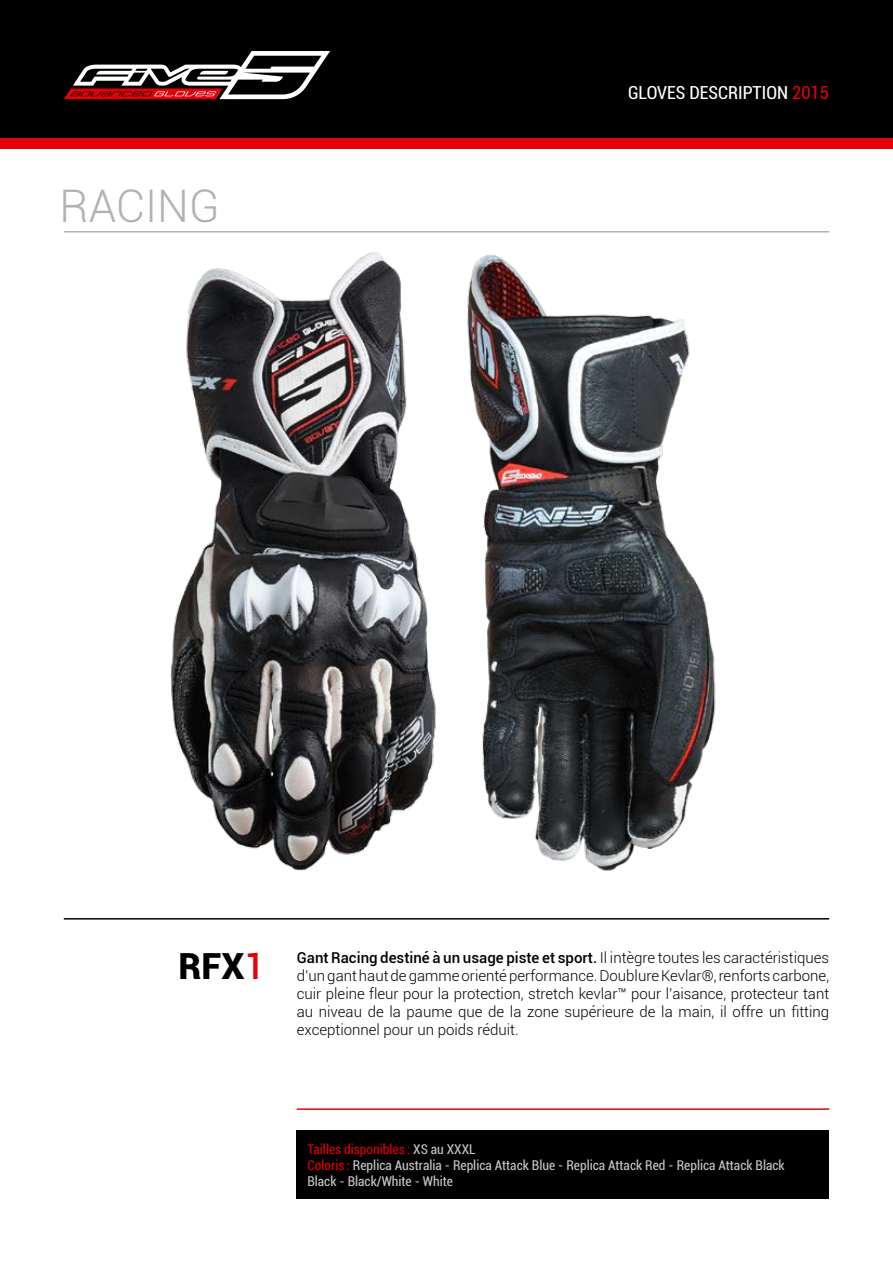
<style>
.page{position:relative;width:893px;height:1263px;background:#fff}
.page>*{position:absolute;margin:0;border:0;box-sizing:border-box;transform-origin:0 0}
.t1{font:300 45px "Roboto";color:#b1b2b3}
.t2{font:900 36px "Roboto";color:#000}
.t3{font:condensed 18px "Roboto";color:#fff}
.t4{font:300 15px/18px "Roboto";color:#000;text-align:justify}
.t5{font:condensed 13.5px/16.2px "Roboto";color:#c5c6c6}
.s1{color:#e3000b}
.s2{font-weight:500;color:#e3000b}
.s3{font-weight:500}
</style>
<div class="page">
<div style="left:0;top:0;width:893px;height:149px;background:#e3000b"></div>
<div style="left:0;top:0;width:893px;height:138px;background:#000"></div>
<svg style="left:64px;top:51px;width:266px;height:48px"></svg>
<div style="left:297px;top:1130px;width:532px;height:69px;background:#000"></div>
<hr style="left:297px;top:1108px;width:532px;height:2px;background:#e3000b">
<img style="left:66px;top:232px;width:478px;height:688px">
<img style="left:354px;top:239px;width:460px;height:681px">
<hr style="left:64px;top:918px;width:765px;height:1px;background:#000">
<hr style="left:64px;top:231px;width:765px;height:1px;background:#b1b2b3">
<h1 class="t1" style="left:60px;top:174px;width:162px">RACING</h1>
<p class="t3" style="left:628px;top:80px;width:203px">GLOVES DESCRIPTION <span class="s1">2015</span></p>
<h2 class="t2" style="left:178px;top:940px;width:88px">RFX<span class="s2">1</span></h2>
<p class="t4" style="left:297px;top:948px;width:534px"><span class="s3">Gant Racing destiné à un usage piste et sport.</span> Il intègre toutes les caractéristiques d’un gant haut de gamme orienté performance. Doublure Kevlar®, renforts carbone, cuir pleine fleur pour la protection, stretch kevlar™ pour l’aisance, protecteur tant au niveau de la paume que de la zone supérieure de la main, il offre un fitting exceptionnel pour un poids réduit.</p>
<p class="t5" style="left:307px;top:1140px;width:479px"><span class="s1">Tailles disponibles :</span> XS au XXXL<br><span class="s1">Coloris :</span> Replica Australia - Replica Attack Blue - Replica Attack Red - Replica Attack Black<br>Black - Black/White - White</p>
</div>
